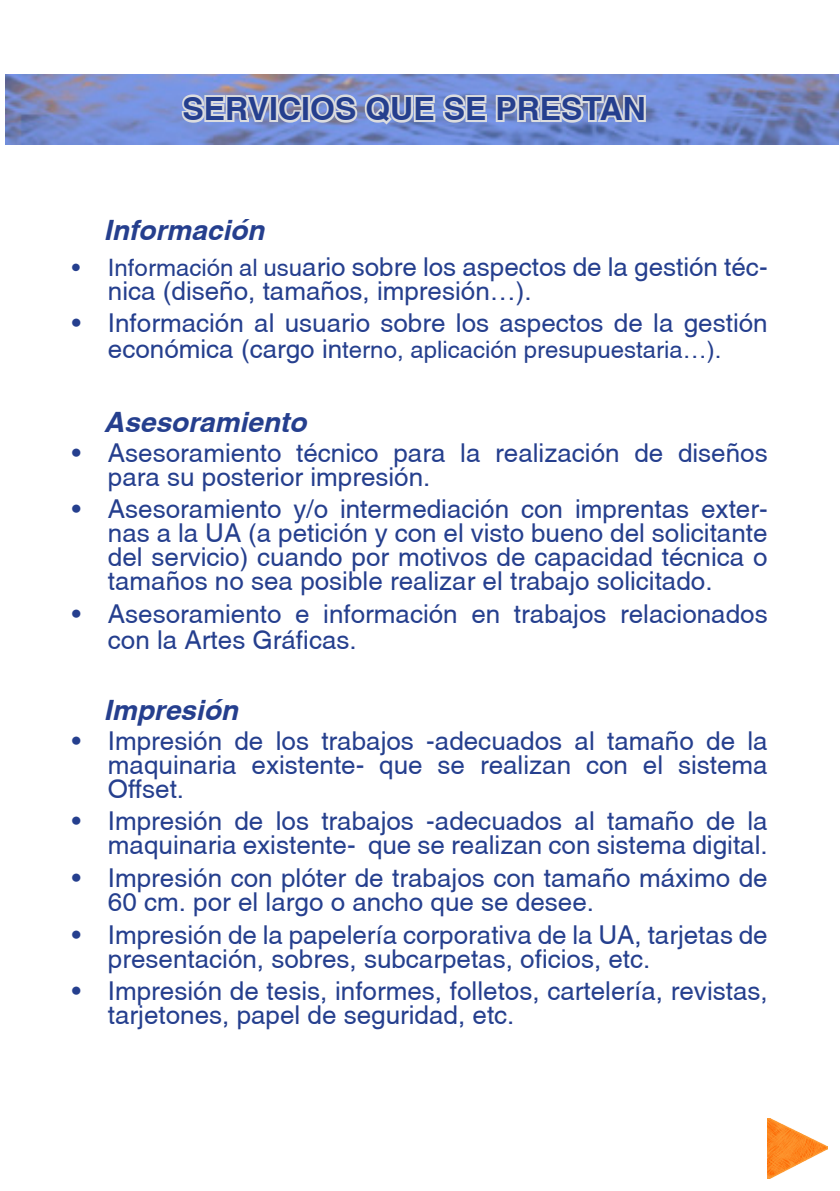
<style>
.page{position:relative;width:840px;height:1191px;background:#fff}
.page>*{position:absolute;margin:0;border:0;box-sizing:border-box;transform-origin:0 0}
.Viñeta{font:700 32px "Helonia";color:#253f8e}
.Viñeta-2{font:italic 700 28px "Helonia";color:#253f8e}
.t1{font:26px/24px "Helonia";color:#253f8e}
.t2{font:24px "Helonia";color:#253f8e}
.s1{font-size:24px}
.s2{font-size:26px}
</style>
<div class="page">
<img style="left:767px;top:1119px;width:60px;height:60px">
<img style="left:6px;top:75px;width:831px;height:70px">
<svg style="left:179px;top:76px;width:468px;height:67px;background:#93a3d3"></svg>
<p class="Viñeta" style="left:182px;top:89px;width:464px">SERVICIOS QUE SE PRESTAN</p>
<p class="Viñeta-2" style="left:104px;top:213px;width:162px">Información</p>
<p class="t1" style="left:108px;top:254px;width:661px;text-indent:-36px"><span class="s1">• Información al usu</span>ario sobre los aspectos de la gestión téc&shy;nica (diseño, tamaños, impresión…).</p>
<p class="t1" style="left:72px;top:311px;width:697px">• Información al usuario sobre los aspectos de la gestión</p>
<p class="t2" style="left:108px;top:336px;width:614px"><span class="s2">económica (cargo in</span>terno, aplicación presupuestaria…).</p>
<p class="Viñeta-2" style="left:104px;top:405px;width:204px">Asesoramiento</p>
<p class="t1" style="left:108px;top:440px;width:661px;text-indent:-36px">• Asesoramiento técnico para la realización de diseños para su posterior impresión.</p>
<p class="t1" style="left:108px;top:497px;width:661px;text-align:justify;text-indent:-36px">• Asesoramiento y/o intermediación con imprentas exter&shy;nas a la UA (a petición y con el visto bueno del solicitante del servicio) cuando por motivos de capacidad técnica o tamaños no sea posible realizar el trabajo solicitado.</p>
<p class="t1" style="left:108px;top:600px;width:661px;line-height:26px;text-indent:-36px">• Asesoramiento e información en trabajos relacionados con la Artes Gráficas.</p>
<p class="Viñeta-2" style="left:104px;top:693px;width:135px">Impresión</p>
<p class="t1" style="left:108px;top:728px;width:661px;text-align:justify;text-indent:-36px">• Impresión de los trabajos -adecuados al tamaño de la maquinaria existente- que se realizan con el sistema Offset.</p>
<p class="t1" style="left:72px;top:809px;width:697px;text-align:right">• Impresión de los trabajos -adecuados al tamaño de la maquinaria existente- que se realizan con sistema digital.</p>
<p class="t1" style="left:108px;top:866px;width:661px;text-indent:-36px">• Impresión con plóter de trabajos con tamaño máximo de<br>60 cm. por el largo o ancho que se desee.</p>
<p class="t1" style="left:108px;top:922px;width:661px;text-indent:-36px">• Impresión de la papelería corporativa de la UA, tarjetas de presentación, sobres, subcarpetas, oficios, etc.</p>
<p class="t1" style="left:108px;top:979px;width:661px;text-indent:-36px">• Impresión de tesis, informes, folletos, cartelería, revistas, tarjetones, papel de seguridad, etc.</p>
</div>
